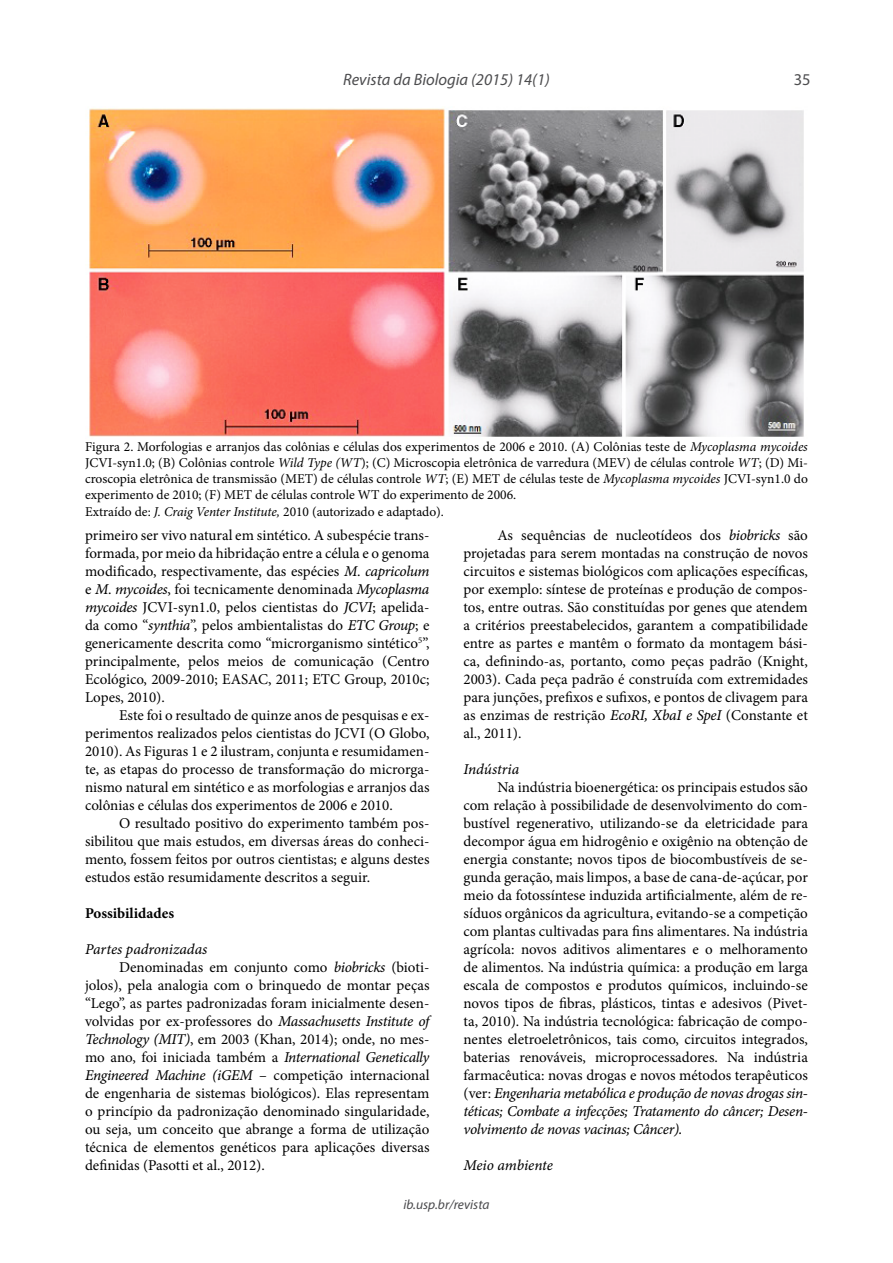
<style>
.page{position:relative;width:893px;height:1263px;background:#fff}
.page>*{position:absolute;margin:0;border:0;box-sizing:border-box;transform-origin:0 0}
.t1{font:italic 16.5px "Myriad Pro";color:#4d4d4f}
.t2{font:16.5px "Myriad Pro";color:#4d4d4f}
.t3{font:15px/18px "Minion Pro";color:#000;text-align:justify}
.t4{font:15px/18px "Minion Pro It Capt";letter-spacing:-.02em;color:#000;text-align:justify}
.t5{font:700 15px "Minion Pro";color:#000}
.t6{font:13.5px/16.2px "Minion Pro";color:#000}
.t7{font:italic 13.5px "Myriad Pro";color:#4a4a4d}
.s1{font-style:italic}
.s2{font-family:"Minion Pro It Capt"}
.s3{font-family:"Minion Pro"}
</style>
<div class="page">
<img style="left:89px;top:108px;width:715px;height:329px">
<p class="t1" style="left:343px;top:69px;width:208px">Revista da Biologia (2015) 14(1)</p>
<p class="t2" style="left:794px;top:69px;width:18px">35</p>
<p class="t6" style="left:85px;top:438px;width:724px">Figura 2. Morfologias e arranjos das colônias e células dos experimentos de 2006 e 2010. (A) Colônias teste de <span class="s1">Mycoplasma mycoides </span>JCVI-syn1.0; (B) Colônias controle <span class="s1">Wild Type (WT</span>); (C) Microscopia eletrônica de varredura (MEV) de células controle <span class="s1">WT</span>; (D) Mi&shy;croscopia eletrônica de transmissão (MET) de células controle <span class="s1">WT</span>; (E) MET de células teste de <span class="s1">Mycoplasma mycoides</span> JCVI-syn1.0 do experimento de 2010; (F) MET de células controle WT do experimento de 2006.<br>Extraído de: <span class="s1">J. Craig Venter Institute,</span> 2010 (autorizado e adaptado).</p>
<p class="t3" style="left:85px;top:526px;width:346px">primeiro ser vivo natural em sintético. A subespécie trans&shy;formada, por meio da hibridação entre a célula e o genoma modificado, respectivamente, das espécies <span class="s2">M</span>. <span class="s2">capricolum </span>e <span class="s2">M</span>. <span class="s2">mycoides</span>, foi tecnicamente denominada <span class="s2">Mycoplasma mycoides</span> JCVI-syn1.0, pelos cientistas do <span class="s2">JCVI</span>; apelida&shy;da como “<span class="s2">synthia</span>”, pelos ambientalistas do <span class="s2">ETC Group</span>; e genericamente descrita como “microrganismo sintético<sup>5</sup>”, principalmente, pelos meios de comunicação (Centro Ecológico, 2009-2010; EASAC, 2011; ETC Group, 2010c; Lopes, 2010).</p>
<p class="t3" style="left:85px;top:706px;width:346px;text-indent:34px">Este foi o resultado de quinze anos de pesquisas e ex&shy;perimentos realizados pelos cientistas do JCVI (O Globo, 2010). As Figuras 1 e 2 ilustram, conjunta e resumidamen&shy;te, as etapas do processo de transformação do microrga&shy;nismo natural em sintético e as morfologias e arranjos das colônias e células dos experimentos de 2006 e 2010.</p>
<p class="t3" style="left:85px;top:814px;width:346px;text-indent:34px">O resultado positivo do experimento também pos&shy;sibilitou que mais estudos, em diversas áreas do conheci&shy;mento, fossem feitos por outros cientistas; e alguns destes estudos estão resumidamente descritos a seguir.</p>
<p class="t5" style="left:85px;top:902px;width:91px">Possibilidades</p>
<p class="t4" style="left:85px;top:940px;width:124px">Partes padronizadas</p>
<p class="t3" style="left:85px;top:958px;width:346px;text-indent:34px">Denominadas em conjunto como <span class="s2">biobricks</span> (bioti&shy;jolos), pela analogia com o brinquedo de montar peças “Lego”, as partes padronizadas foram inicialmente desen&shy;volvidas por ex-professores do <span class="s2">Massachusetts Institute of Technology (MIT)</span>, em 2003 (Khan, 2014); onde, no mes&shy;mo ano, foi iniciada também a <span class="s2">International Genetically Engineered Machine (iGEM</span> – competição internacional de engenharia de sistemas biológicos). Elas representam o princípio da padronização denominado singularidade, ou seja, um conceito que abrange a forma de utilização técnica de elementos genéticos para aplicações diversas definidas (Pasotti et al., 2012).</p>
<p class="t3" style="left:463px;top:526px;width:346px;text-indent:34px">As sequências de nucleotídeos dos <span class="s2">biobricks</span> são projetadas para serem montadas na construção de novos circuitos e sistemas biológicos com aplicações específicas, por exemplo: síntese de proteínas e produção de compos&shy;tos, entre outras. São constituídas por genes que atendem a critérios preestabelecidos, garantem a compatibilidade entre as partes e mantêm o formato da montagem bási&shy;ca, definindo-as, portanto, como peças padrão (Knight, 2003). Cada peça padrão é construída com extremidades para junções, prefixos e sufixos, e pontos de clivagem para as enzimas de restrição <span class="s2">EcoRI, XbaI e SpeI</span> (Constante et al., 2011).</p>
<p class="t4" style="left:463px;top:760px;width:57px">Indústria</p>
<p class="t3" style="left:463px;top:778px;width:346px;text-indent:34px">Na indústria bioenergética: os principais estudos são com relação à possibilidade de desenvolvimento do com&shy;bustível regenerativo, utilizando-se da eletricidade para decompor água em hidrogênio e oxigênio na obtenção de energia constante; novos tipos de biocombustíveis de se&shy;gunda geração, mais limpos, a base de cana-de-açúcar, por meio da fotossíntese induzida artificialmente, além de re&shy;síduos orgânicos da agricultura, evitando-se a competição com plantas cultivadas para fins alimentares. Na indústria agrícola: novos aditivos alimentares e o melhoramento de alimentos. Na indústria química: a produção em larga escala de compostos e produtos químicos, incluindo-se novos tipos de fibras, plásticos, tintas e adesivos (Pivet&shy;ta, 2010). Na indústria tecnológica: fabricação de compo&shy;nentes eletroeletrônicos, tais como, circuitos integrados, baterias renováveis, microprocessadores. Na indústria farmacêutica: novas drogas e novos métodos terapêuticos</p>
<p class="t4" style="left:463px;top:1084px;width:346px"><span class="s3">(ver:</span> Engenharia metabólica e produção de novas drogas sin&shy;téticas; Combate a infecções; Tratamento do câncer; Desen&shy;volvimento de novas vacinas; Câncer).</p>
<p class="t4" style="left:463px;top:1156px;width:91px">Meio ambiente</p>
<p class="t7" style="left:403px;top:1196px;width:88px">ib.usp.br/revista</p>
</div>
